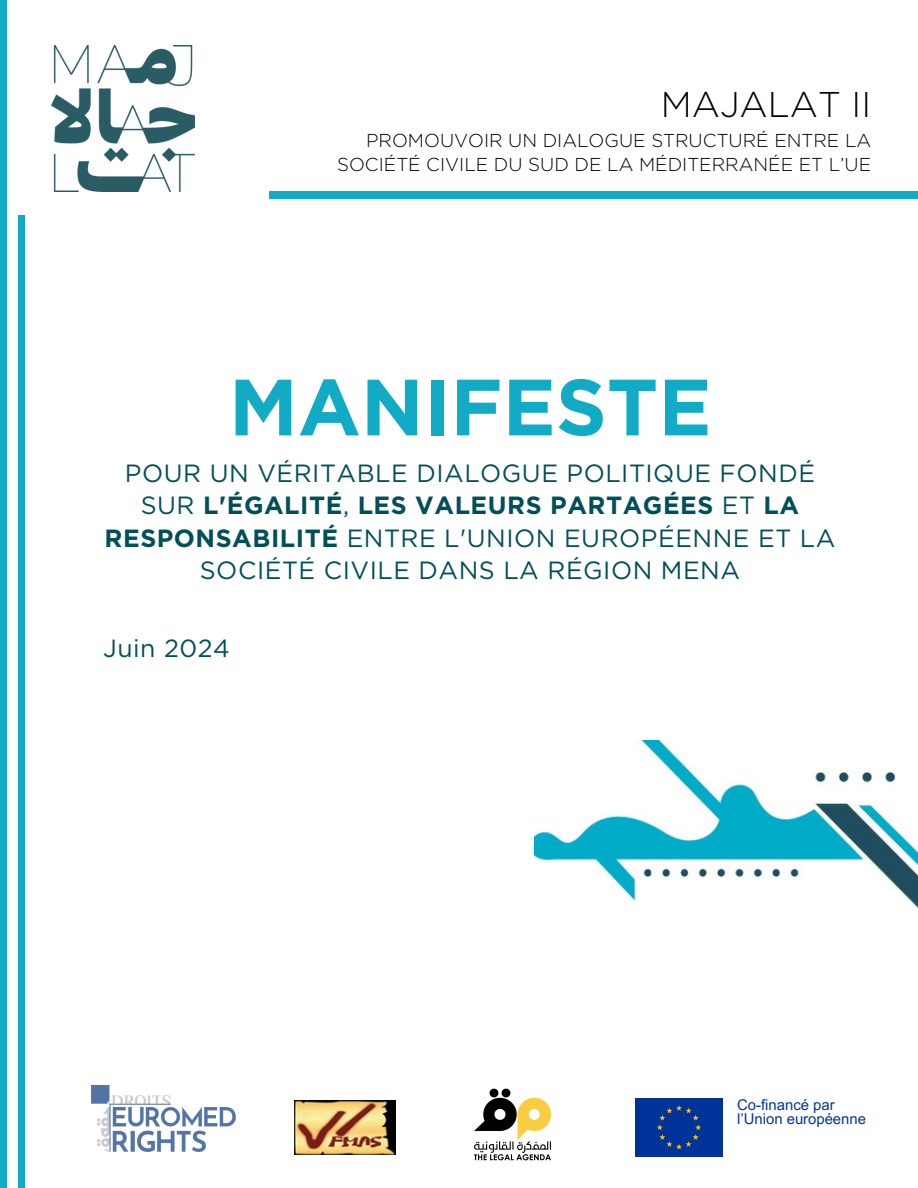
<style>
.page{position:relative;width:918px;height:1188px;background:#fff}
.page>*{position:absolute;margin:0;border:0;box-sizing:border-box;transform-origin:0 0}
.t1{font:700 79.5px "Gotham";color:#11abc5}
.t2{font:300 35.7px "Gotham";color:#000}
.t3{font:24.9px/32.7px "Gotham";letter-spacing:.02em;color:#004f59;text-align:center}
.t4{font:300 18.6px/23.7px "Gotham";color:#000;text-align:right}
.t5{font:14.85px "Arial MT Pro";color:#039}
.s1{font-weight:700}
</style>
<div class="page">
<img style="left:52px;top:45px;width:143px;height:147px">
<div style="left:269px;top:191px;width:649px;height:8px;background:#11abc5"></div>
<div style="left:18px;top:216px;width:7px;height:972px;background:#11abc5"></div>
<div style="left:0;top:0;width:7px;height:1188px;background:#11abc5"></div>
<img style="left:92px;top:1086px;width:144px;height:65px">
<img style="left:295px;top:1100px;width:100px;height:54px">
<img style="left:474px;top:1088px;width:77px;height:73px">
<div style="left:636px;top:1098px;width:86px;height:59px;background:#039"></div>
<img style="left:534px;top:740px;width:383px;height:168px">
<p class="t2" style="left:661px;top:82px;width:212px">MAJALAT II</p>
<p class="t4" style="left:337px;top:129px;width:536px">PROMOUVOIR UN DIALOGUE STRUCTURÉ ENTRE LA<br>SOCIÉTÉ CIVILE DU SUD DE LA MÉDITERRANÉE ET L’UE</p>
<h1 class="t1" style="left:229px;top:359px;width:484px">MANIFESTE</h1>
<h1 class="t3" style="left:105px;top:456px;width:732px">POUR UN VÉRITABLE DIALOGUE POLITIQUE FONDÉ SUR <span class="s1">L'ÉGALITÉ</span>, <span class="s1">LES VALEURS PARTAGÉES</span> ET <span class="s1">LA RESPONSABILITÉ</span> ENTRE L'UNION EUROPÉENNE ET LA SOCIÉTÉ CIVILE DANS LA RÉGION MENA</h1>
<h2 class="t3" style="left:103px;top:632px;width:128px">Juin 2024</h2>
<p class="t5" style="left:737px;top:1100px;width:99px">Co-financé par</p>
<p class="t5" style="left:737px;top:1114px;width:130px">l’Union européenne</p>
</div>
